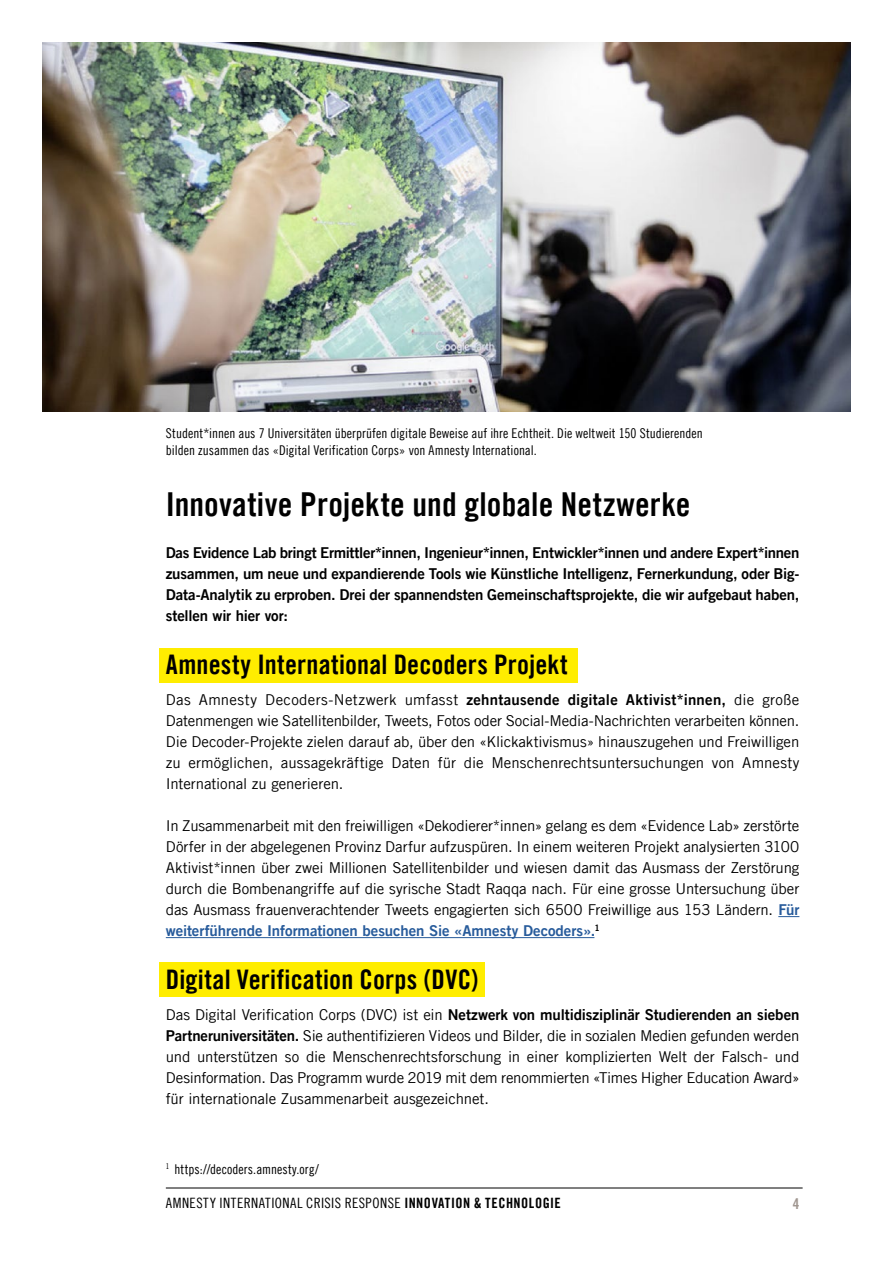
<style>
.page{position:relative;width:893px;height:1263px;background:#fff}
.page>*{position:absolute;margin:0;border:0;box-sizing:border-box;transform-origin:0 0}
.t1{font:33px "Amnesty Trade Gothic Bd Cn 20";letter-spacing:.005em;color:#000}
.t2{font:27px "Amnesty Trade Gothic Bd Cn 20";letter-spacing:.005em;color:#000}
.t3{font:15px/21px "Amnesty Trade Gothic";letter-spacing:-.01em;color:#000;text-align:justify}
.t4{font:15px/21px "Amnesty Trade Gothic Bd 2";letter-spacing:-.01em;color:#000;text-align:justify}
.t5{font:15px "Amnesty Trade Gothic Bd 2";letter-spacing:-.005em;color:#275b9b}
.t6{font:15px "Amnesty Trade Gothic Bd Cn 20";color:#a09690}
.t7{font:14.25px "Amnesty Trade Gothic Cn 18";letter-spacing:.035em;color:#000}
.t8{font:13.5px/16.5px "Amnesty Trade Gothic Cn 18";letter-spacing:.005em;color:#000}
.s1{font-family:"Amnesty Trade Gothic Bd 2"}
.s2{font-family:"Amnesty Trade Gothic Bd 2";color:#275b9b}
.s3{font-family:"Amnesty Trade Gothic"}
.s4{font-family:"Amnesty Trade Gothic Bd Cn 20"}
</style>
<div class="page">
<div style="left:159px;top:648px;width:418px;height:34px;background:#ffed00"></div>
<div style="left:159px;top:962px;width:326px;height:34px;background:#ffed00"></div>
<svg style="left:778px;top:916px;width:21px;height:1px"></svg>
<hr style="left:166px;top:937px;width:428px;height:1px;background:#275b9b">
<img style="left:43px;top:43px;width:807px;height:368px">
<hr style="left:166px;top:1188px;width:637px;height:1px;background:#000">
<p class="t8" style="left:166px;top:425px;width:538px">Student*innen aus 7 Universitäten überprüfen digitale Beweise auf ihre Echtheit. Die weltweit 150 Studierenden bilden zusammen das «Digital Verification Corps» von Amnesty International.</p>
<h1 class="t1" style="left:166px;top:484px;width:526px">Innovative Projekte und globale Netzwerke</h1>
<p class="t4" style="left:166px;top:542px;width:635px">Das Evidence Lab bringt Ermittler*innen, Ingenieur*innen, Entwickler*innen und andere Expert*innen zusammen, um neue und expandierende Tools wie Künstliche Intelligenz, Fernerkundung, oder Big-Data-Analytik zu erproben. Drei der spannendsten Gemeinschaftsprojekte, die wir aufgebaut haben, stellen wir hier vor:</p>
<h2 class="t2" style="left:166px;top:647px;width:403px">Amnesty International Decoders Projekt</h2>
<p class="t3" style="left:166px;top:689px;width:635px">Das Amnesty Decoders-Netzwerk umfasst <span class="s1">zehntausende digitale Aktivist*innen,</span> die große Datenmengen wie Satellitenbilder, Tweets, Fotos oder Social-Media-Nachrichten verarbeiten können.<br>Die Decoder-Projekte zielen darauf ab, über den «Klickaktivismus» hinauszugehen und Freiwilligen zu ermöglichen, aussagekräftige Daten für die Menschenrechtsuntersuchungen von Amnesty International zu generieren.</p>
<p class="t3" style="left:166px;top:815px;width:635px">In Zusammenarbeit mit den freiwilligen «Dekodierer*innen» gelang es dem «Evidence Lab» zerstörte Dörfer in der abgelegenen Provinz Darfur aufzuspüren. In einem weiteren Projekt analysierten 3100<br>Aktivist*innen über zwei Millionen Satellitenbilder und wiesen damit das Ausmass der Zerstörung durch die Bombenangriffe auf die syrische Stadt Raqqa nach. Für eine grosse Untersuchung über das Ausmass frauenverachtender Tweets engagierten sich 6500 Freiwillige aus 153 Ländern. <span class="s2">Für</span></p>
<p class="t5" style="left:166px;top:921px;width:435px">weiterführende Informationen besuchen Sie «Amnesty Decoders».<sup>1</sup></p>
<h2 class="t2" style="left:166px;top:962px;width:314px">Digital Verification Corps (DVC)</h2>
<p class="t4" style="left:166px;top:1004px;width:635px"><span class="s3">Das Digital Verification Corps (DVC) ist ein</span> Netzwerk von multidisziplinär Studierenden an sieben</p>
<p class="t3" style="left:166px;top:1025px;width:635px"><span class="s1">Partneruniversitäten.</span> Sie authentifizieren Videos und Bilder, die in sozialen Medien gefunden werden und unterstützen so die Menschenrechtsforschung in einer komplizierten Welt der Falsch- und Desinformation. Das Programm wurde 2019 mit dem renommierten «Times Higher Education Award» für internationale Zusammenarbeit ausgezeichnet.</p>
<p class="t8" style="left:166px;top:1160px;width:155px"><sup>1</sup> https://decoders.amnesty.org/</p>
<p class="t7" style="left:166px;top:1194px;width:396px">AMNESTY INTERNATIONAL CRISIS RESPONSE <span class="s4">INNOVATION &amp; TECHNOLOGIE</span></p>
<p class="t6" style="left:793px;top:1194px;width:8px">4</p>
</div>
